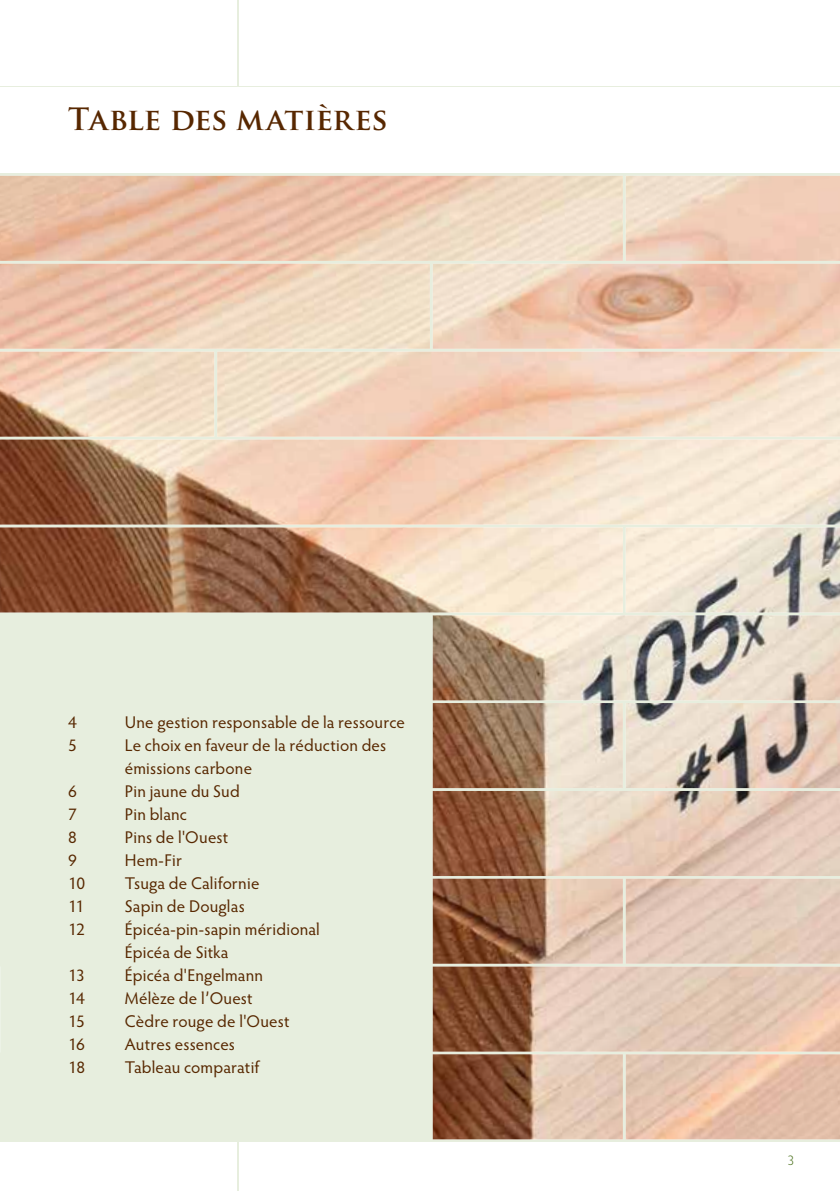
<style>
.page{position:relative;width:840px;height:1191px;background:#fff}
.page>*{position:absolute;margin:0;border:0;box-sizing:border-box;transform-origin:0 0}
.t1{font:700 30px "Trajan Pro";letter-spacing:-.01em;color:#572700}
.t2{font:17px/23px "Hypatia Sans Pro";letter-spacing:.01em;color:#572700}
.t3{font:300 14px "Hypatia Sans Pro";color:#4b711d}
</style>
<div class="page">
<img style="left:0;top:176px;width:839px;height:963px">
<h1 class="t1" style="left:68px;top:100px;width:321px">Table des matières</h1>
<p class="t2" style="left:68px;top:710px;width:10px">4<br>5</p>
<p class="t2" style="left:68px;top:779px;width:19px">6<br>7<br>8<br>9<br>10<br>11<br>12</p>
<p class="t2" style="left:68px;top:963px;width:19px;text-align:justify">13<br>14<br>15<br>16<br>18</p>
<p class="t2" style="left:125px;top:710px;width:281px">Une gestion responsable de la ressource<br>Le choix en faveur de la réduction des émissions carbone<br>Pin jaune du Sud<br>Pin blanc<br>Pins de l'Ouest<br>Hem-Fir<br>Tsuga de Californie<br>Sapin de Douglas<br>Épicéa-pin-sapin méridional<br>Épicéa de Sitka<br>Épicéa d'Engelmann<br>Mélèze de l’Ouest<br>Cèdre rouge de l'Ouest<br>Autres essences<br>Tableau comparatif</p>
<p class="t3" style="left:787px;top:1151px;width:9px">3</p>
</div>
